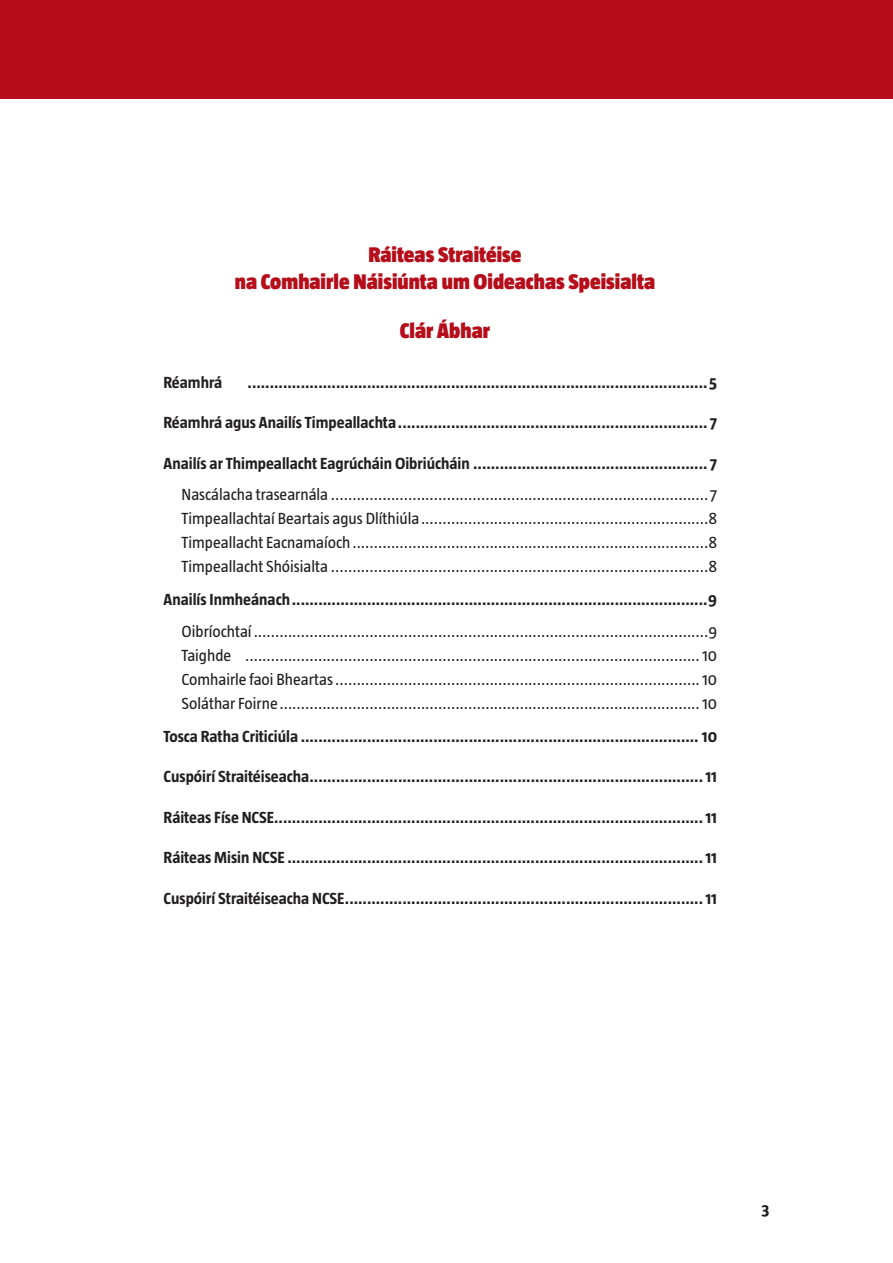
<style>
.page{position:relative;width:893px;height:1263px;background:#fff}
.page>*{position:absolute;margin:0;border:0;box-sizing:border-box;transform-origin:0 0}
.Heading_1_prelims{font:900 21.75px/27px "Taz";color:#b50e1a;text-align:center}
.Toc_1{font:700 16.5px "Taz";color:#231f20}
.Toc_2{font:16.5px "Taz";color:#231f20}
</style>
<div class="page">
<div style="left:0;top:0;width:893px;height:99px;background:#b50e1a"></div>
<h1 class="Heading_1_prelims" style="left:235px;top:240px;width:422px">Ráiteas Straitéise<br>na Comhairle Náisiúnta um Oideachas Speisialta</h1>
<h1 class="Heading_1_prelims" style="left:400px;top:317px;width:92px">Clár Ábhar</h1>
<p class="Toc_1" style="left:164px;top:373px;width:60px">Réamhrá</p>
<p class="Toc_1" style="left:248px;top:373px;width:471px">........................................................................................................5</p>
<p class="Toc_1" style="left:164px;top:413px;width:555px">Réamhrá agus Anailís Timpeallachta...................................................................... 7</p>
<p class="Toc_1" style="left:164px;top:454px;width:555px">Anailís ar Thimpeallacht Eagrúcháin Oibriúcháin ..................................................... 7</p>
<p class="Toc_2" style="left:182px;top:485px;width:537px">Nascálacha trasearnála ........................................................................................7</p>
<p class="Toc_2" style="left:182px;top:509px;width:537px">Timpeallachtaí Beartais agus Dlíthiúla...................................................................8</p>
<p class="Toc_2" style="left:182px;top:533px;width:537px">Timpeallacht Eacnamaíoch...................................................................................8</p>
<p class="Toc_2" style="left:182px;top:557px;width:537px">Timpeallacht Shóisialta ........................................................................................8</p>
<p class="Toc_1" style="left:164px;top:590px;width:555px">Anailís Inmheánach..............................................................................................9</p>
<p class="Toc_2" style="left:182px;top:622px;width:537px">Oibríochtaí..........................................................................................................9</p>
<p class="Toc_2" style="left:182px;top:646px;width:537px">Taighde ..........................................................................................................10</p>
<p class="Toc_2" style="left:182px;top:670px;width:537px">Comhairle faoi Bheartas.....................................................................................10</p>
<p class="Toc_2" style="left:182px;top:694px;width:537px">Soláthar Foirne..................................................................................................10</p>
<p class="Toc_1" style="left:164px;top:727px;width:555px">Tosca Ratha Criticiúla .......................................................................................... 10</p>
<p class="Toc_1" style="left:164px;top:767px;width:555px">Cuspóirí Straitéiseacha.........................................................................................11</p>
<p class="Toc_1" style="left:164px;top:808px;width:555px">Ráiteas Físe NCSE.................................................................................................11</p>
<p class="Toc_1" style="left:164px;top:848px;width:555px">Ráiteas Misin NCSE ..............................................................................................11</p>
<p class="Toc_1" style="left:164px;top:889px;width:555px">Cuspóirí Straitéiseacha NCSE.................................................................................11</p>
<p class="Toc_1" style="left:762px;top:1200px;width:10px">3</p>
</div>
